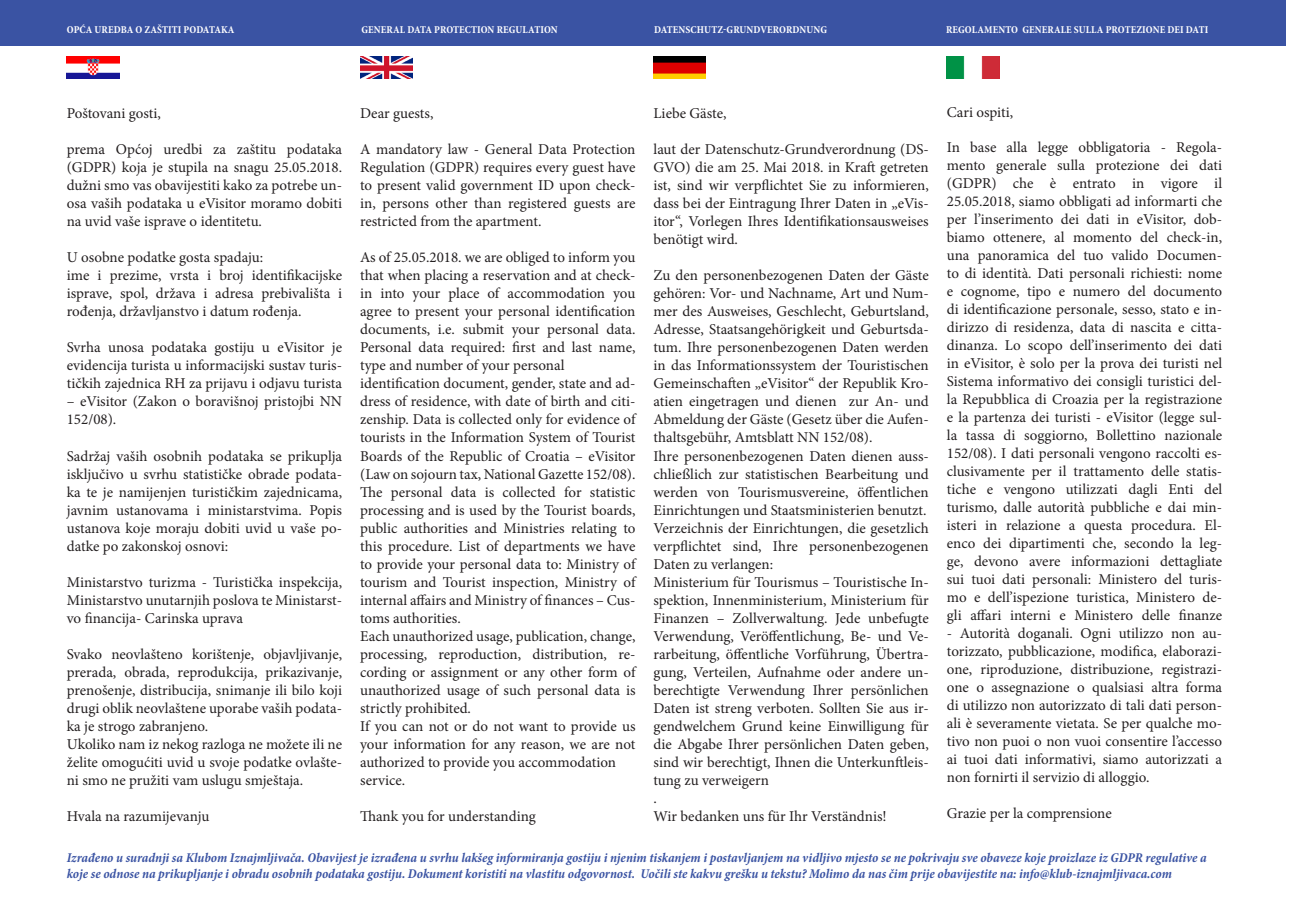
<style>
.page{position:relative;width:1289px;height:919px;background:#fff}
.page>*{position:absolute;margin:0;border:0;box-sizing:border-box;transform-origin:0 0}
.t1{font:15px/18px "Minion Pro";color:#231f20;text-align:justify}
.t2{font:italic 700 condensed 13.5px/16.2px "Minion Pro";letter-spacing:-.005em;color:#3a53a3}
.t3{font:700 condensed 10.5px "Minion Pro";letter-spacing:.01em;color:#fff}
</style>
<div class="page">
<div style="left:0;top:0;width:1285px;height:45px;background:#3a53a3"></div>
<img style="left:67px;top:57px;width:52px;height:22px">
<img style="left:360px;top:57px;width:52px;height:22px">
<img style="left:653px;top:57px;width:52px;height:22px">
<img style="left:946px;top:57px;width:53px;height:22px">
<p class="t3" style="left:67px;top:22px;width:169px">OPĆA UREDBA O ZAŠTITI PODATAKA</p>
<p class="t3" style="left:361px;top:22px;width:198px">GENERAL DATA PROTECTION REGULATION</p>
<p class="t3" style="left:654px;top:22px;width:174px">DATENSCHUTZ-GRUNDVERORDNUNG</p>
<p class="t3" style="left:946px;top:22px;width:264px">REGOLAMENTO GENERALE SULLA PROTEZIONE DEI DATI</p>
<p class="t1" style="left:946px;top:104px;width:68px">Cari ospiti,</p>
<p class="t1" style="left:946px;top:138px;width:277px">In base alla legge obbligatoria - Regola&shy;mento generale sulla protezione dei dati (GDPR) che è entrato in vigore il 25.05.2018, siamo obbligati ad informarti che per l’inserimento dei dati in eVisitor, dob&shy;biamo ottenere, al momento del check-in, una panoramica del tuo valido Documen&shy;to di identità. Dati personali richiesti: nome e cognome, tipo e numero del documento di identificazione personale, sesso, stato e in&shy;dirizzo di residenza, data di nascita e citta&shy;dinanza. Lo scopo dell’inserimento dei dati in eVisitor, è solo per la prova dei turisti nel Sistema informativo dei consigli turistici del&shy;la Repubblica di Croazia per la registrazione e la partenza dei turisti - eVisitor (legge sul&shy;la tassa di soggiorno, Bollettino nazionale 152/08). I dati personali vengono raccolti es&shy;clusivamente per il trattamento delle statis&shy;tiche e vengono utilizzati dagli Enti del turismo, dalle autorità pubbliche e dai min&shy;isteri in relazione a questa procedura. El&shy;enco dei dipartimenti che, secondo la leg&shy;ge, devono avere informazioni dettagliate sui tuoi dati personali: Ministero del turis&shy;mo e dell’ispezione turistica, Ministero de&shy;gli affari interni e Ministero delle finanze</p>
<p class="t1" style="left:946px;top:624px;width:277px">- Autorità doganali. Ogni utilizzo non au&shy;torizzato, pubblicazione, modifica, elaborazi&shy;one, riproduzione, distribuzione, registrazi&shy;one o assegnazione o qualsiasi altra forma di utilizzo non autorizzato di tali dati person&shy;ali è severamente vietata. Se per qualche mo&shy;tivo non puoi o non vuoi consentire l’accesso ai tuoi dati informativi, siamo autorizzati a non fornirti il servizio di alloggio.</p>
<p class="t1" style="left:946px;top:804px;width:166px">Grazie per la comprensione</p>
<p class="t1" style="left:653px;top:104px;width:74px">Liebe Gäste,</p>
<p class="t1" style="left:653px;top:140px;width:277px">laut der Datenschutz-Grundverordnung (DS-GVO) die am 25. Mai 2018. in Kraft getreten ist, sind wir verpflichtet Sie zu informieren, dass bei der Eintragung Ihrer Daten in „eVis&shy;itor“, Vorlegen Ihres Identifikationsausweises benötigt wird.</p>
<p class="t1" style="left:653px;top:266px;width:277px;text-align:left">Zu den personenbezogenen Daten der Gäste gehören: Vor- und Nachname, Art und Num&shy;mer des Ausweises, Geschlecht, Geburtsland, Adresse, Staatsangehörigkeit und Geburtsda&shy;tum. Ihre personenbezogenen Daten werden in das Informationssystem der Touristischen Gemeinschaften „eVisitor“ der Republik Kro&shy;atien eingetragen und dienen zur An- und Abmeldung der Gäste (Gesetz über die Aufen&shy;thaltsgebühr, Amtsblatt NN 152/08).<br>Ihre personenbezogenen Daten dienen auss&shy;chließlich zur statistischen Bearbeitung und werden von Tourismusvereine, öffentlichen Einrichtungen und Staatsministerien benutzt.<br>Verzeichnis der Einrichtungen, die gesetzlich verpflichtet sind, Ihre personenbezogenen Daten zu verlangen:<br>Ministerium für Tourismus – Touristische In&shy;spektion, Innenministerium, Ministerium für Finanzen – Zollverwaltung. Jede unbefugte Verwendung, Veröffentlichung, Be- und Ve&shy;rarbeitung, öffentliche Vorführung, Übertra&shy;gung, Verteilen, Aufnahme oder andere un&shy;berechtigte Verwendung Ihrer persönlichen Daten ist streng verboten. Sollten Sie aus ir&shy;gendwelchem Grund keine Einwilligung für die Abgabe Ihrer persönlichen Daten geben, sind wir berechtigt, Ihnen die Unterkunftleis&shy;tung zu verweigern<br>.<br>Wir bedanken uns für Ihr Verständnis!</p>
<p class="t2" style="left:67px;top:849px;width:1141px">Izrađeno u suradnji sa Klubom Iznajmljivača. Obavijest je izrađena u svrhu lakšeg informiranja gostiju i njenim tiskanjem i postavljanjem na vidljivo mjesto se ne pokrivaju sve obaveze koje proizlaze iz GDPR regulative a koje se odnose na prikupljanje i obradu osobnih podataka gostiju. Dokument koristiti na vlastitu odgovornost. Uočili ste kakvu grešku u tekstu? Molimo da nas čim prije obavijestite na: info@klub-iznajmljivaca.com</p>
<p class="t1" style="left:67px;top:104px;width:95px">Poštovani gosti,</p>
<p class="t1" style="left:67px;top:140px;width:277px">prema Općoj uredbi za zaštitu podataka (GDPR) koja je stupila na snagu 25.05.2018. dužni smo vas obavijestiti kako za potrebe un&shy;osa vaših podataka u eVisitor moramo dobiti na uvid vaše isprave o identitetu.</p>
<p class="t1" style="left:67px;top:248px;width:277px;text-align:left">U osobne podatke gosta spadaju:<br>ime i prezime, vrsta i broj identifikacijske isprave, spol, država i adresa prebivališta i rođenja, državljanstvo i datum rođenja.</p>
<p class="t1" style="left:67px;top:338px;width:277px">Svrha unosa podataka gostiju u eVisitor je evidencija turista u informacijski sustav turis&shy;tičkih zajednica RH za prijavu i odjavu turista</p>
<p class="t1" style="left:67px;top:392px;width:277px">– eVisitor (Zakon o boravišnoj pristojbi NN<br>152/08).</p>
<p class="t1" style="left:67px;top:446px;width:277px">Sadržaj vaših osobnih podataka se prikuplja isključivo u svrhu statističke obrade podata&shy;ka te je namijenjen turističkim zajednicama, javnim ustanovama i ministarstvima. Popis ustanova koje moraju dobiti uvid u vaše po&shy;datke po zakonskoj osnovi:</p>
<p class="t1" style="left:67px;top:572px;width:277px">Ministarstvo turizma - Turistička inspekcija, Ministarstvo unutarnjih poslova te Ministarst&shy;vo financija- Carinska uprava</p>
<p class="t1" style="left:67px;top:644px;width:277px;text-align:left">Svako neovlašteno korištenje, objavljivanje, prerada, obrada, reprodukcija, prikazivanje, prenošenje, distribucija, snimanje ili bilo koji drugi oblik neovlaštene uporabe vaših podata&shy;ka je strogo zabranjeno.<br>Ukoliko nam iz nekog razloga ne možete ili ne želite omogućiti uvid u svoje podatke ovlašte&shy;ni smo ne pružiti vam uslugu smještaja.</p>
<p class="t1" style="left:67px;top:806px;width:144px">Hvala na razumijevanju</p>
<p class="t1" style="left:360px;top:104px;width:75px">Dear guests,</p>
<p class="t1" style="left:360px;top:140px;width:277px">A mandatory law - General Data Protection Regulation (GDPR) requires every guest have to present valid government ID upon check&shy;in, persons other than registered guests are restricted from the apartment.</p>
<p class="t1" style="left:360px;top:248px;width:277px;text-align:left">As of 25.05.2018. we are obliged to inform you that when placing a reservation and at check&shy;in into your place of accommodation you agree to present your personal identification documents, i.e. submit your personal data.<br>Personal data required: first and last name, type and number of your personal identification document, gender, state and ad&shy;dress of residence, with date of birth and citi&shy;zenship. Data is collected only for evidence of tourists in the Information System of Tourist Boards of the Republic of Croatia – eVisitor (Law on sojourn tax, National Gazette 152/08).<br>The personal data is collected for statistic processing and is used by the Tourist boards, public authorities and Ministries relating to this procedure. List of departments we have to provide your personal data to: Ministry of tourism and Tourist inspection, Ministry of internal affairs and Ministry of finances – Cus&shy;toms authorities.<br>Each unauthorized usage, publication, change, processing, reproduction, distribution, re&shy;cording or assignment or any other form of unauthorized usage of such personal data is strictly prohibited.<br>If you can not or do not want to provide us your information for any reason, we are not authorized to provide you accommodation service.</p>
<p class="t1" style="left:360px;top:806px;width:177px">Thank you for understanding</p>
</div>
